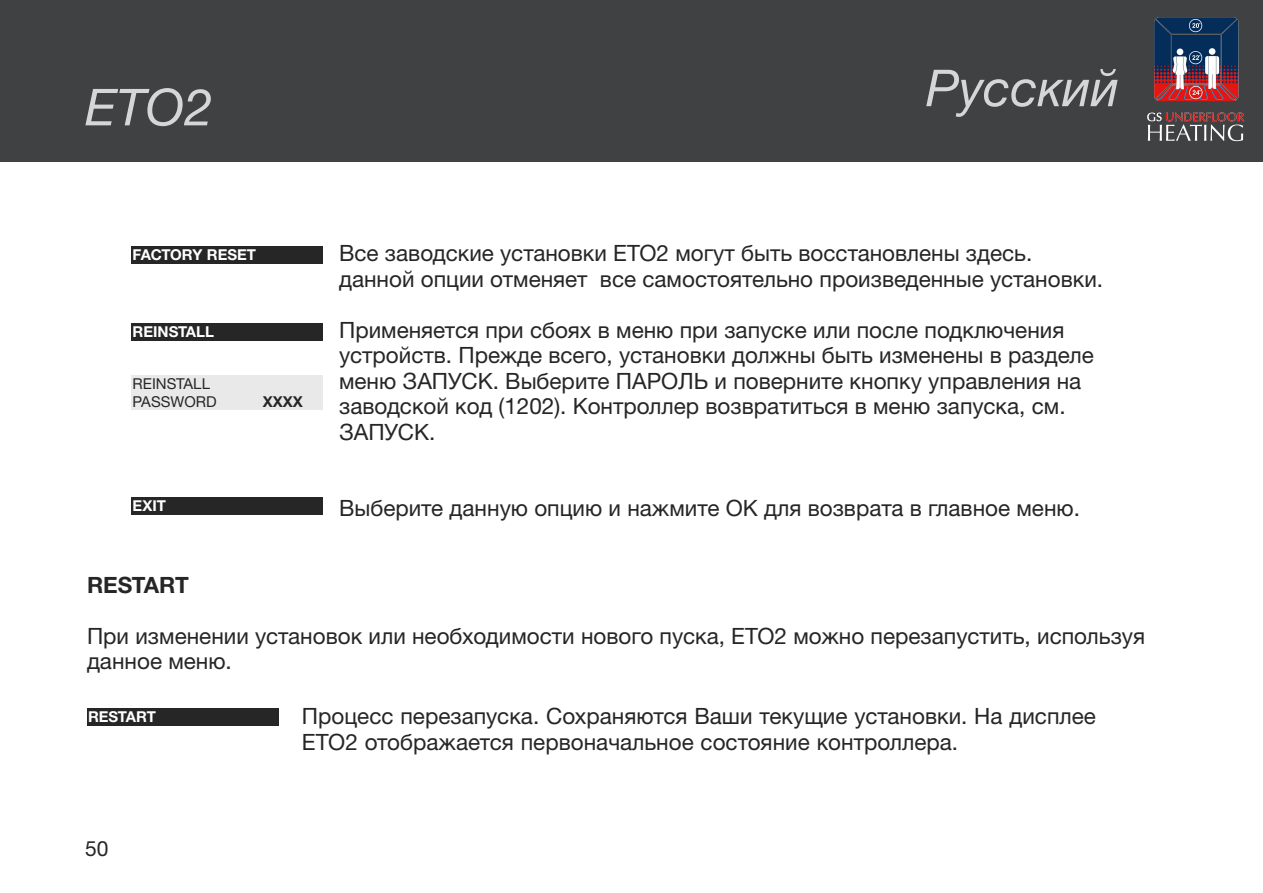
<style>
.page{position:relative;width:1263px;height:893px;background:#fff}
.page>*{position:absolute;margin:0;border:0;box-sizing:border-box;transform-origin:0 0}
.t1{font:italic 51px "Helvetica Neue LTW1 G";color:#d6d6d6}
.t2{font:italic 51px "Helvetica Neue";color:#d6d6d6}
.t3{font:22.5px/25.5px "Helvetica Neue LTW1 G";color:#272627}
.t4{font:700 22.5px "Helvetica Neue LTW1 G";color:#272627}
.t5{font:21px "Helvetica Neue";color:#272627}
.t6{font:700 15px "Helvetica Neue LTW1 G";color:#fff}
.t7{font:15px/18px "Helvetica Neue LTW1 G";color:#272627}
.t8{font:700 15px "Helvetica Neue LTW1 G";color:#272627}
</style>
<div class="page">
<div style="left:0;top:0;width:1263px;height:162px;background:#404143"></div>
<div style="left:87px;top:708px;width:191px;height:18px;background:#272627"></div>
<div style="left:132px;top:246px;width:191px;height:18px;background:#272627"></div>
<div style="left:132px;top:323px;width:191px;height:18px;background:#272627"></div>
<div style="left:132px;top:375px;width:191px;height:35px;background:#e9e9e9"></div>
<div style="left:132px;top:497px;width:191px;height:18px;background:#272627"></div>
<img style="left:1147px;top:17px;width:98px;height:125px">
<h1 class="t2" style="left:85px;top:77px;width:129px">ETO2</h1>
<h1 class="t1" style="left:926px;top:70px;width:195px">Русский</h1>
<p class="t6" style="left:133px;top:250px;width:125px">FACTORY RESET</p>
<p class="t6" style="left:133px;top:326px;width:83px">REINSTALL</p>
<p class="t7" style="left:133px;top:376px;width:85px">REINSTALL<br>PASSWORD</p>
<p class="t6" style="left:133px;top:500px;width:35px">EXIT</p>
<p class="t8" style="left:263px;top:396px;width:42px">XXXX</p>
<p class="t3" style="left:339px;top:242px;width:765px">Все заводские установки ЕТО2 могут быть восстановлены здесь. данной опции отменяет все самостоятельно произведенные установки.</p>
<p class="t3" style="left:339px;top:319px;width:756px">Применяется при сбоях в меню при запуске или после подключения устройств. Прежде всего, установки должны быть изменены в разделе меню ЗАПУСК. Выберите ПАРОЛЬ и поверните кнопку управления на заводской код (1202). Контроллер возвратиться в меню запуска, см.<br>ЗАПУСК.</p>
<p class="t3" style="left:339px;top:497px;width:742px">Выберите данную опцию и нажмите ОК для возврата в главное меню.</p>
<p class="t4" style="left:87px;top:576px;width:103px">RESTART</p>
<p class="t3" style="left:87px;top:625px;width:1060px">При изменении установок или необходимости нового пуска, ЕТО2 можно перезапустить, используя данное меню.</p>
<p class="t6" style="left:88px;top:711px;width:69px">RESTART</p>
<p class="t3" style="left:302px;top:706px;width:795px">Процесс перезапуска. Сохраняются Ваши текущие установки. На дисплее<br>ЕТО2 отображается первоначальное состояние контроллера.</p>
<p class="t5" style="left:85px;top:841px;width:25px">50</p>
</div>
